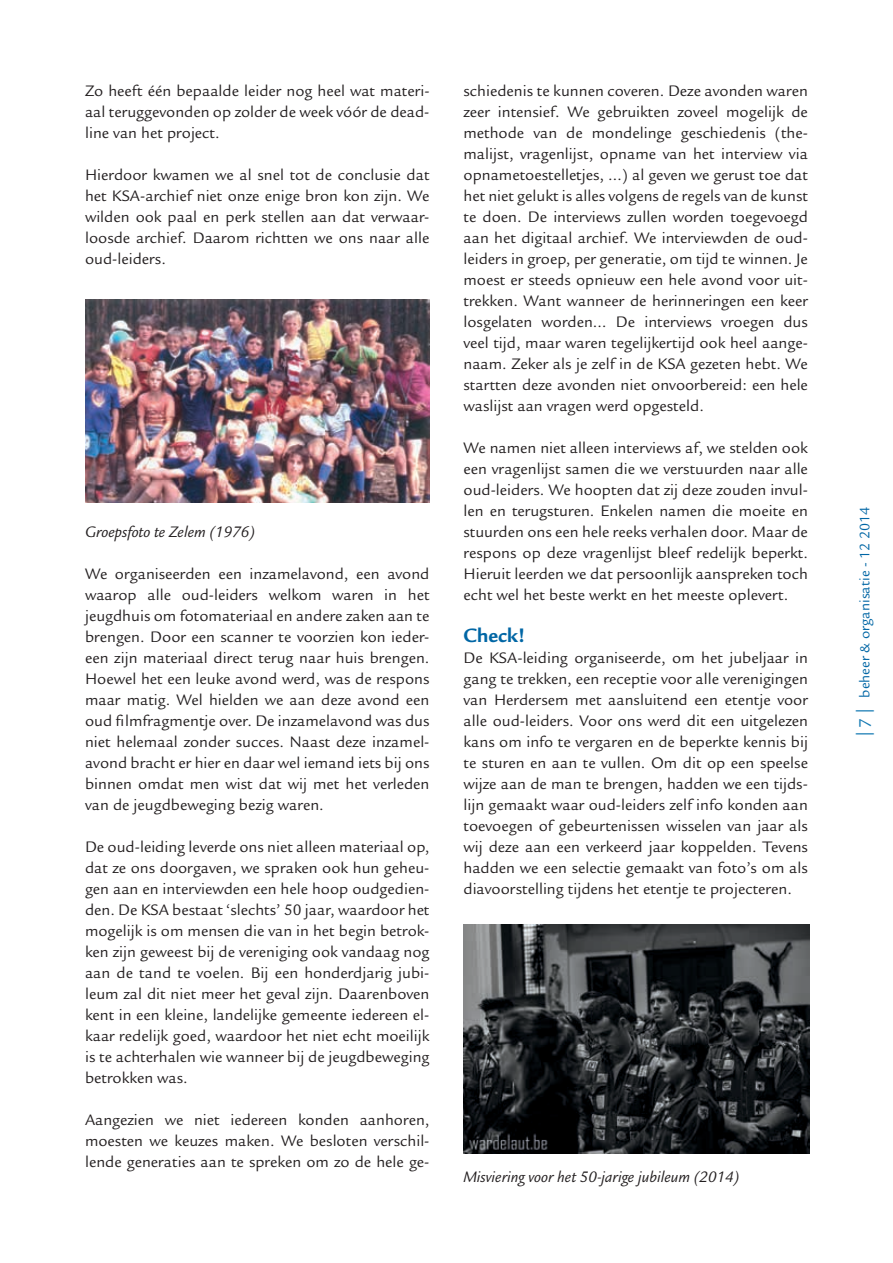
<style>
.page{position:relative;width:893px;height:1263px;background:#fff}
.page>*{position:absolute;margin:0;border:0;box-sizing:border-box;transform-origin:0 0}
.t1{font:700 21px "Legacy Sans Std";color:#0066a5}
.t2{font:16.5px/21px "Legacy Sans Std";color:#231f20;text-align:justify}
.t3{font:italic 16.5px "Legacy Sans Std";color:#231f20}
.t4{font:15px "Legacy Sans Std";color:#0066a5}
.s1{font-family:"Myriad Pro";font-size:18px;color:#1379b3}
.s2{font-size:18px;color:#1379b3}
</style>
<div class="page">
<img style="left:85px;top:300px;width:344px;height:202px">
<img style="left:463px;top:924px;width:346px;height:229px">
<p class="t2" style="left:85px;top:80px;width:346px">Zo heeft één bepaalde leider nog heel wat materi&shy;aal teruggevonden op zolder de week vóór de dead&shy;line van het project.</p>
<p class="t2" style="left:85px;top:164px;width:346px">Hierdoor kwamen we al snel tot de conclusie dat het KSA-archief niet onze enige bron kon zijn. We wilden ook paal en perk stellen aan dat verwaar&shy;loosde archief. Daarom richtten we ons naar alle oud-leiders.</p>
<p class="t3" style="left:85px;top:523px;width:172px">Groepsfoto te Zelem (1976)</p>
<p class="t2" style="left:85px;top:563px;width:346px">We organiseerden een inzamelavond, een avond waarop alle oud-leiders welkom waren in het jeugdhuis om fotomateriaal en andere zaken aan te brengen. Door een scanner te voorzien kon ieder&shy;een zijn materiaal direct terug naar huis brengen.<br>Hoewel het een leuke avond werd, was de respons maar matig. Wel hielden we aan deze avond een oud filmfragmentje over. De inzamelavond was dus niet helemaal zonder succes. Naast deze inzamel&shy;avond bracht er hier en daar wel iemand iets bij ons binnen omdat men wist dat wij met het verleden van de jeugdbeweging bezig waren.</p>
<p class="t2" style="left:85px;top:837px;width:346px">De oud-leiding leverde ons niet alleen materiaal op, dat ze ons doorgaven, we spraken ook hun geheu&shy;gen aan en interviewden een hele hoop oudgedien&shy;den. De KSA bestaat ‘slechts’ 50 jaar, waardoor het mogelijk is om mensen die van in het begin betrok&shy;ken zijn geweest bij de vereniging ook vandaag nog aan de tand te voelen. Bij een honderdjarig jubi&shy;leum zal dit niet meer het geval zijn. Daarenboven kent in een kleine, landelijke gemeente iedereen el&shy;kaar redelijk goed, waardoor het niet echt moeilijk is te achterhalen wie wanneer bij de jeugdbeweging betrokken was.</p>
<p class="t2" style="left:85px;top:1110px;width:346px">Aangezien we niet iedereen konden aanhoren, moesten we keuzes maken. We besloten verschil&shy;lende generaties aan te spreken om zo de hele ge-</p>
<p class="t2" style="left:463px;top:81px;width:346px">schiedenis te kunnen coveren. Deze avonden waren zeer intensief. We gebruikten zoveel mogelijk de methode van de mondelinge geschiedenis (the&shy;malijst, vragenlijst, opname van het interview via opnametoestelletjes, …) al geven we gerust toe dat het niet gelukt is alles volgens de regels van de kunst te doen. De interviews zullen worden toegevoegd aan het digitaal archief. We interviewden de oud&shy;leiders in groep, per generatie, om tijd te winnen. Je moest er steeds opnieuw een hele avond voor uit&shy;trekken. Want wanneer de herinneringen een keer losgelaten worden… De interviews vroegen dus veel tijd, maar waren tegelijkertijd ook heel aange&shy;naam. Zeker als je zelf in de KSA gezeten hebt. We startten deze avonden niet onvoorbereid: een hele waslijst aan vragen werd opgesteld.</p>
<p class="t2" style="left:463px;top:438px;width:346px">We namen niet alleen interviews af, we stelden ook een vragenlijst samen die we verstuurden naar alle oud-leiders. We hoopten dat zij deze zouden invul&shy;len en terugsturen. Enkelen namen die moeite en stuurden ons een hele reeks verhalen door. Maar de respons op deze vragenlijst bleef redelijk beperkt.<br>Hieruit leerden we dat persoonlijk aanspreken toch echt wel het beste werkt en het meeste oplevert.</p>
<p class="t1" style="left:463px;top:623px;width:64px">Check!</p>
<p class="t2" style="left:463px;top:647px;width:346px">De KSA-leiding organiseerde, om het jubeljaar in gang te trekken, een receptie voor alle verenigingen van Herdersem met aansluitend een etentje voor alle oud-leiders. Voor ons werd dit een uitgelezen kans om info te vergaren en de beperkte kennis bij te sturen en aan te vullen. Om dit op een speelse wijze aan de man te brengen, hadden we een tijds&shy;lijn gemaakt waar oud-leiders zelf info konden aan toevoegen of gebeurtenissen wisselen van jaar als wij deze aan een verkeerd jaar koppelden. Tevens hadden we een selectie gemaakt van foto’s om als diavoorstelling tijdens het etentje te projecteren.</p>
<p class="t3" style="left:463px;top:1168px;width:278px">Misviering voor het 50-jarige jubileum (2014)</p>
<p class="t4" style="left:856px;top:736px;width:231px;rotate:-90deg"><span class="s1">|</span> <span class="s2">7</span> <span class="s1">|</span> beheer &amp; organisatie - 12 2014</p>
</div>
